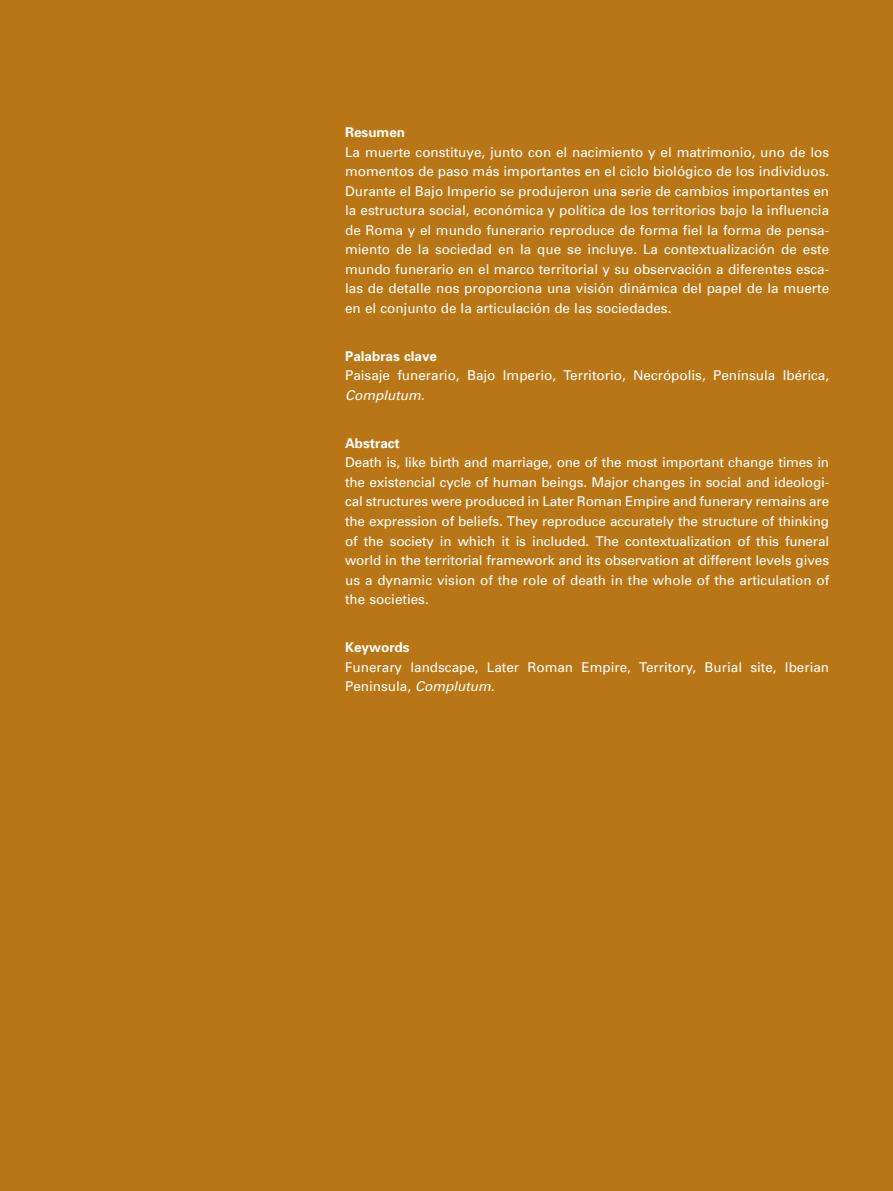
<style>
.page{position:relative;width:893px;height:1191px;background:#b97616}
.page>*{position:absolute;margin:0;border:0;box-sizing:border-box;transform-origin:0 0}
.t1{font:13.5px/19.5px "Univers";color:#fff;text-align:justify}
.t2{font:700 13.5px "Univers";color:#fff}
.t3{font:italic 13.5px "Univers";color:#fff}
.s1{font-style:italic}
</style>
<div class="page">
<p class="t2" style="left:345px;top:128px;width:62px">Resumen</p>
<p class="t1" style="left:345px;top:143px;width:486px">La muerte constituye, junto con el nacimiento y el matrimonio, uno de los momentos de paso más importantes en el ciclo biológico de los individuos.<br>Durante el Bajo Imperio se produjeron una serie de cambios importantes en la estructura social, económica y política de los territorios bajo la influencia de Roma y el mundo funerario reproduce de forma fiel la forma de pensa&shy;miento de la sociedad en la que se incluye. La contextualización de este mundo funerario en el marco territorial y su observación a diferentes esca&shy;las de detalle nos proporciona una visión dinámica del papel de la muerte en el conjunto de la articulación de las sociedades.</p>
<p class="t2" style="left:345px;top:351px;width:93px">Palabras clave</p>
<p class="t1" style="left:345px;top:367px;width:486px">Paisaje funerario, Bajo Imperio, Territorio, Necrópolis, Península Ibérica,</p>
<p class="t3" style="left:345px;top:390px;width:81px">Complutum.</p>
<p class="t2" style="left:345px;top:438px;width:56px">Abstract</p>
<p class="t1" style="left:345px;top:454px;width:486px">Death is, like birth and marriage, one of the most important change times in the existencial cycle of human beings. Major changes in social and ideologi&shy;cal structures were produced in Later Roman Empire and funerary remains are the expression of beliefs. They reproduce accurately the structure of thinking of the society in which it is included. The contextualization of this funeral world in the territorial framework and its observation at different levels gives us a dynamic vision of the role of death in the whole of the articulation of the societies.</p>
<p class="t2" style="left:345px;top:642px;width:66px">Keywords</p>
<p class="t1" style="left:345px;top:658px;width:486px">Funerary landscape, Later Roman Empire, Territory, Burial site, Iberian<br>Peninsula, <span class="s1">Complutum.</span></p>
</div>
